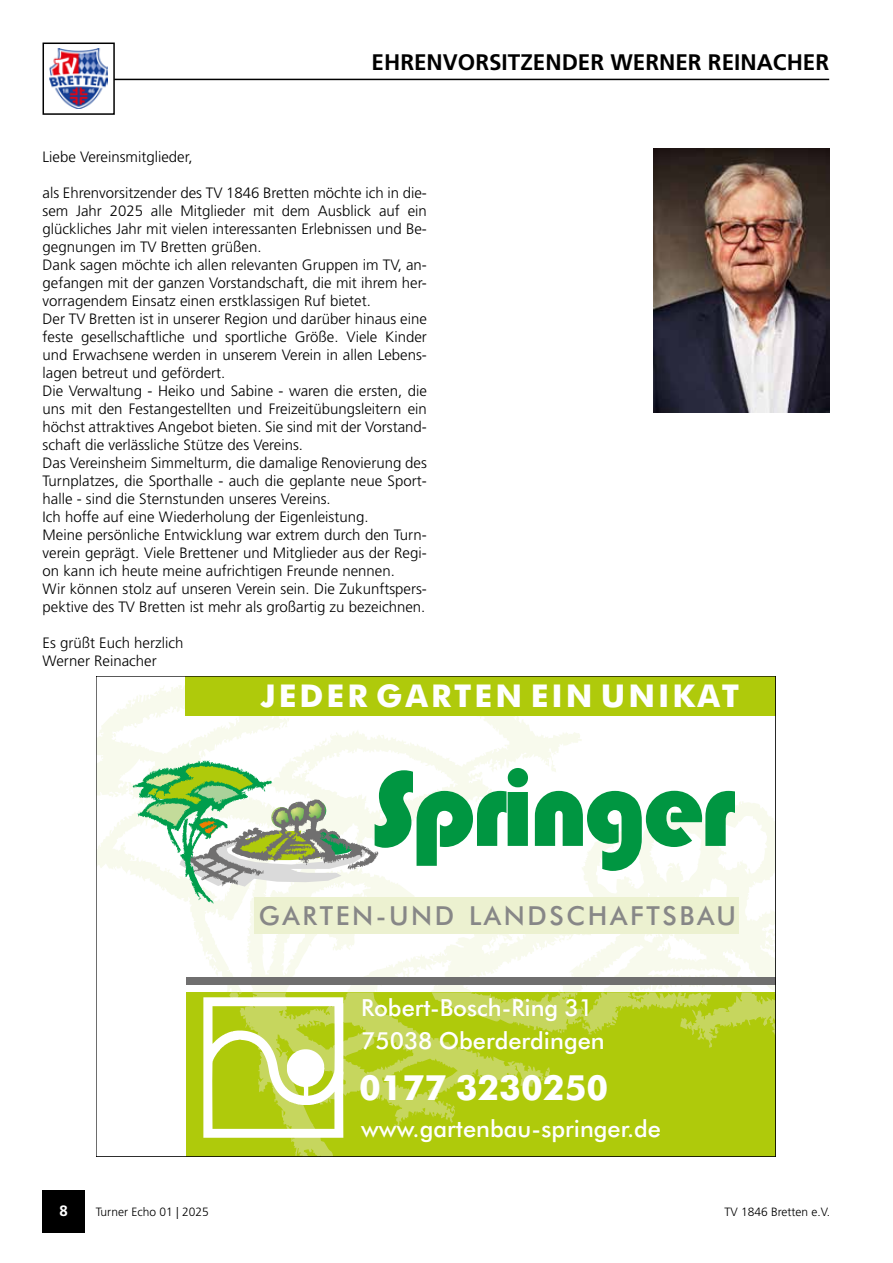
<style>
.page{position:relative;width:893px;height:1263px;background:#fff}
.page>*{position:absolute;margin:0;border:0;box-sizing:border-box;transform-origin:0 0}
.t1{font:110.7px "Bauhaus 93";letter-spacing:-.045em;color:#009641}
.t2{font:700 34.8px "Futura BT";color:#fff}
.t3{font:700 31.35px "Futura BT";letter-spacing:.095em;color:#fff}
.t4{font:500 26.25px "Futura BT";letter-spacing:.1em;color:#878787}
.t5{font:500 23.55px/32.8px "Futura BT";color:#fff}
.t6{font:700 22.5px "Frutiger LT Std";color:#000}
.t7{font:300 15px/18px "Frutiger LT Std";color:#000}
.t8{font:700 15px "Frutiger LT Std";color:#fff}
.t9{font:300 12px "Frutiger LT Std";color:#000}
</style>
<div class="page">
<div style="left:43px;top:1191px;width:42px;height:42px;background:#000"></div>
<hr style="left:114px;top:79px;width:715px;height:1px;background:#000">
<img style="left:50px;top:49px;width:57px;height:59px">
<div style="left:43px;top:43px;width:72px;height:72px;border:2px solid #000"></div>
<img style="left:654px;top:149px;width:175px;height:264px">
<svg style="left:98px;top:685px;width:676px;height:307px"></svg>
<div style="left:186px;top:992px;width:590px;height:165px;background:#afca0b"></div>
<svg style="left:229px;top:992px;width:545px;height:163px"></svg>
<svg style="left:203px;top:997px;width:141px;height:141px"></svg>
<div style="left:186px;top:977px;width:590px;height:8px;background:#706f6f"></div>
<div style="left:185px;top:676px;width:591px;height:39px;background:#afca0b"></div>
<div style="left:254px;top:897px;width:485px;height:37px;background:#ecf1d0"></div>
<svg style="left:133px;top:760px;width:245px;height:143px"></svg>
<h3 class="t6" style="left:372px;top:49px;width:459px">EHRENVORSITZENDER WERNER REINACHER</h3>
<p class="t7" style="left:43px;top:148px;width:152px">Liebe Vereinsmitglieder,</p>
<p class="t7" style="left:43px;top:184px;width:386px">als Ehrenvorsitzender des TV 1846 Bretten möchte ich in die&shy;sem Jahr 2025 alle Mitglieder mit dem Ausblick auf ein glückliches Jahr mit vielen interessanten Erlebnissen und Be&shy;gegnungen im TV Bretten grüßen.<br>Dank sagen möchte ich allen relevanten Gruppen im TV, an&shy;gefangen mit der ganzen Vorstandschaft, die mit ihrem her&shy;vorragendem Einsatz einen erstklassigen Ruf bietet.<br>Der TV Bretten ist in unserer Region und darüber hinaus eine feste gesellschaftliche und sportliche Größe. Viele Kinder und Erwachsene werden in unserem Verein in allen Lebens&shy;lagen betreut und gefördert.<br>Die Verwaltung - Heiko und Sabine - waren die ersten, die uns mit den Festangestellten und Freizeitübungsleitern ein höchst attraktives Angebot bieten. Sie sind mit der Vorstand&shy;schaft die verlässliche Stütze des Vereins.<br>Das Vereinsheim Simmelturm, die damalige Renovierung des Turnplatzes, die Sporthalle - auch die geplante neue Sport&shy;halle - sind die Sternstunden unseres Vereins.<br>Ich hoffe auf eine Wiederholung der Eigenleistung.<br>Meine persönliche Entwicklung war extrem durch den Turn&shy;verein geprägt. Viele Brettener und Mitglieder aus der Regi&shy;on kann ich heute meine aufrichtigen Freunde nennen.<br>Wir können stolz auf unseren Verein sein. Die Zukunftspers&shy;pektive des TV Bretten ist mehr als großartig zu bezeichnen.</p>
<p class="t7" style="left:43px;top:634px;width:142px">Es grüßt Euch herzlich<br>Werner Reinacher</p>
<h3 class="t3" style="left:261px;top:677px;width:480px">JEDER GARTEN EIN UNIKAT</h3>
<h1 class="t1" style="left:371px;top:746px;width:366px">Springer</h1>
<h3 class="t4" style="left:259px;top:900px;width:479px">GARTEN-UND LANDSCHAFTSBAU</h3>
<h3 class="t5" style="left:361px;top:991px;width:245px">Robert-Bosch-Ring 31<br>75038 Oberderdingen</h3>
<h2 class="t2" style="left:359px;top:1066px;width:251px">0177 3230250</h2>
<h3 class="t5" style="left:361px;top:1112px;width:301px">www.gartenbau-springer.de</h3>
<p class="t8" style="left:60px;top:1202px;width:10px">8</p>
<p class="t9" style="left:96px;top:1205px;width:115px">Turner Echo 01 | 2025</p>
<p class="t9" style="left:724px;top:1205px;width:107px">TV 1846 Bretten e.V.</p>
</div>
